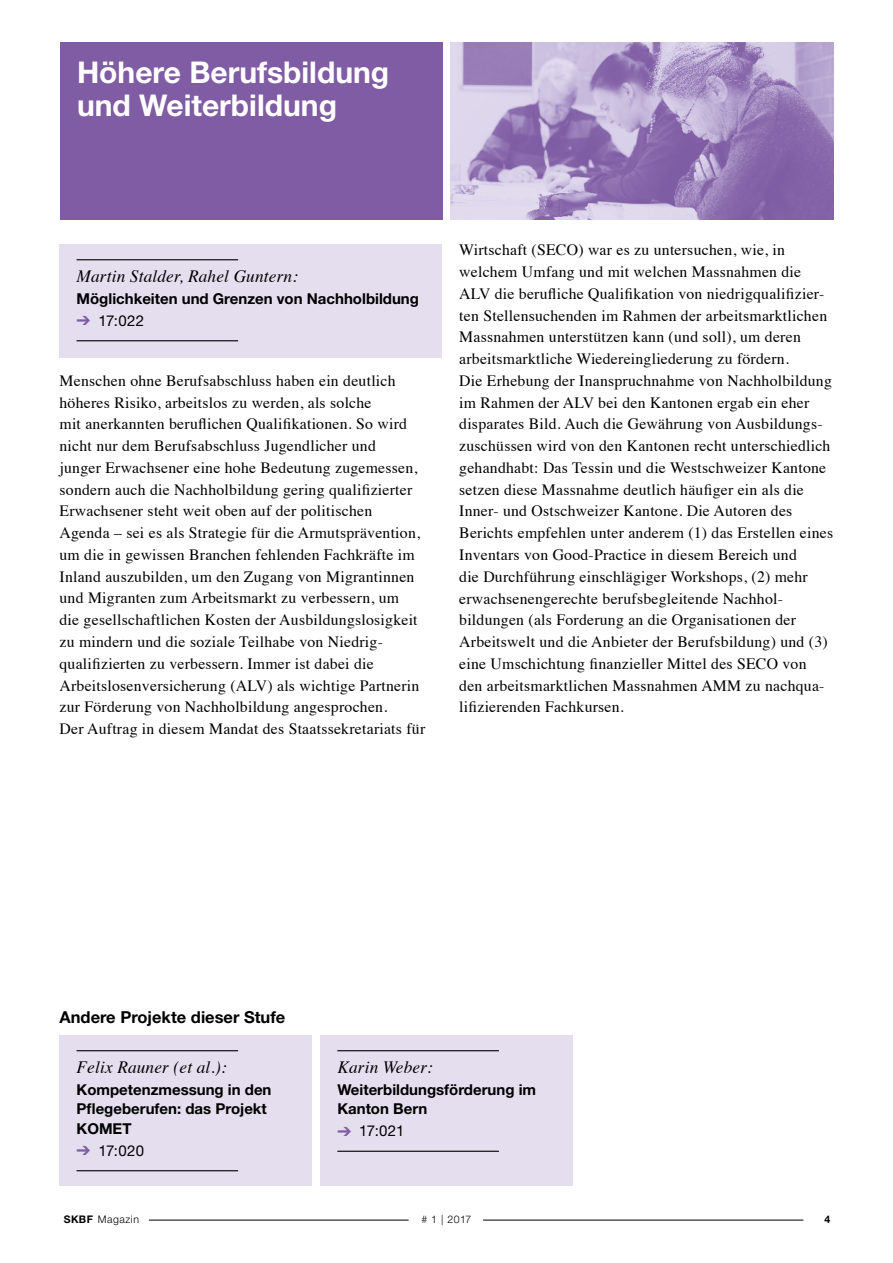
<style>
.page{position:relative;width:893px;height:1263px;background:#fff}
.page>*{position:absolute;margin:0;border:0;box-sizing:border-box;transform-origin:0 0}
.t1{font:700 30px/33px "Helvetica Neue LT";color:#fff}
.t2{font:italic 17.25px "Times";letter-spacing:.01em;color:#000}
.t3{font:700 16.5px "Helvetica Neue LT";color:#000}
.t4{font:15.75px/21.8px "Times";letter-spacing:.015em;color:#000}
.t5{font:700 15px/19.5px "Helvetica Neue LT";color:#000}
.t6{font:15px "Helvetica Neue LT";letter-spacing:.015em;color:#000}
.t7{font:300 10.5px "Helvetica Neue LT";letter-spacing:.05em;color:#000}
.t8{font:700 10.5px "Helvetica Neue LT";color:#000}
.s1{color:#7f5ca3}
.s2{font-weight:700}
</style>
<div class="page">
<div style="left:60px;top:244px;width:382px;height:114px;background:#e4deef"></div>
<hr style="left:77px;top:259px;width:161px;height:1px;background:#000">
<hr style="left:77px;top:340px;width:161px;height:1px;background:#000">
<div style="left:60px;top:1035px;width:252px;height:151px;background:#e4deef"></div>
<hr style="left:77px;top:1050px;width:161px;height:1px;background:#000">
<hr style="left:77px;top:1170px;width:161px;height:1px;background:#000">
<div style="left:320px;top:1035px;width:253px;height:151px;background:#e4deef"></div>
<hr style="left:337px;top:1050px;width:162px;height:1px;background:#000">
<hr style="left:337px;top:1151px;width:162px;height:1px;background:#000">
<img style="left:451px;top:43px;width:382px;height:177px">
<div style="left:60px;top:43px;width:382px;height:177px;background:#7f5ca3"></div>
<hr style="left:483px;top:1220px;width:320px;height:1px;background:#000">
<hr style="left:149px;top:1220px;width:260px;height:1px;background:#000">
<h1 class="t1" style="left:77px;top:55px;width:314px">Höhere Berufsbildung und Weiterbildung</h1>
<p class="t2" style="left:77px;top:261px;width:223px">Martin Stalder, Rahel Guntern:</p>
<p class="t5" style="left:77px;top:288px;width:344px">Möglichkeiten und Grenzen von Nachholbildung</p>
<p class="t6" style="left:77px;top:311px;width:69px"><span class="s1">➔</span> 17:022</p>
<p class="t4" style="left:60px;top:368px;width:367px">Menschen ohne Berufsabschluss haben ein deutlich höheres Risiko, arbeitslos zu werden, als solche<br>mit anerkannten beruflichen Qualifikationen. So wird nicht nur dem Berufsabschluss Jugendlicher und<br>junger Erwachsener eine hohe Bedeutung zugemessen, sondern auch die Nachholbildung gering qualifizierter Erwachsener steht weit oben auf der politischen Agenda – sei es als Strategie für die Armutsprävention, um die in gewissen Branchen fehlenden Fachkräfte im Inland auszubilden, um den Zugang von Migrantinnen und Migranten zum Arbeitsmarkt zu verbessern, um<br>die gesellschaftlichen Kosten der Ausbildungslosigkeit zu mindern und die soziale Teilhabe von Niedrig&shy;qualifizierten zu verbessern. Immer ist dabei die Arbeitslosenversicherung (ALV) als wichtige Partnerin zur Förderung von Nachholbildung angesprochen.<br>Der Auftrag in diesem Mandat des Staatssekretariats für</p>
<p class="t4" style="left:459px;top:238px;width:375px">Wirtschaft (SECO) war es zu untersuchen, wie, in welchem Umfang und mit welchen Massnahmen die ALV die berufliche Qualifikation von niedrigqualifizier&shy;ten Stellensuchenden im Rahmen der arbeitsmarktlichen Massnahmen unterstützen kann (und soll), um deren arbeitsmarktliche Wiedereingliederung zu fördern.<br>Die Erhebung der Inanspruchnahme von Nachholbildung im Rahmen der ALV bei den Kantonen ergab ein eher disparates Bild. Auch die Gewährung von Ausbildungs&shy;zuschüssen wird von den Kantonen recht unterschiedlich gehandhabt: Das Tessin und die Westschweizer Kantone setzen diese Massnahme deutlich häufiger ein als die Inner- und Ostschweizer Kantone. Die Autoren des Berichts empfehlen unter anderem (1) das Erstellen eines Inventars von Good-Practice in diesem Bereich und<br>die Durchführung einschlägiger Workshops, (2) mehr erwachsenengerechte berufsbegleitende Nachhol&shy;bildungen (als Forderung an die Organisationen der Arbeitswelt und die Anbieter der Berufsbildung) und (3) eine Umschichtung finanzieller Mittel des SECO von den arbeitsmarktlichen Massnahmen AMM zu nachqua&shy;lifizierenden Fachkursen.</p>
<p class="t3" style="left:60px;top:1007px;width:227px">Andere Projekte dieser Stufe</p>
<p class="t2" style="left:77px;top:1052px;width:152px">Felix Rauner (et al.):</p>
<p class="t5" style="left:77px;top:1079px;width:196px">Kompetenzmessung in den<br>Pflegeberufen: das Projekt<br>KOMET</p>
<p class="t6" style="left:77px;top:1141px;width:69px"><span class="s1">➔</span> 17:020</p>
<p class="t2" style="left:337px;top:1052px;width:97px">Karin Weber:</p>
<p class="t5" style="left:337px;top:1079px;width:200px">Weiterbildungsförderung im<br>Kanton Bern</p>
<p class="t6" style="left:337px;top:1122px;width:69px"><span class="s1">➔</span> 17:021</p>
<p class="t7" style="left:64px;top:1213px;width:77px"><span class="s2">SKBF</span> Magazin</p>
<p class="t7" style="left:421px;top:1213px;width:51px"># 1 | 2017</p>
<p class="t8" style="left:824px;top:1212px;width:7px">4</p>
</div>
